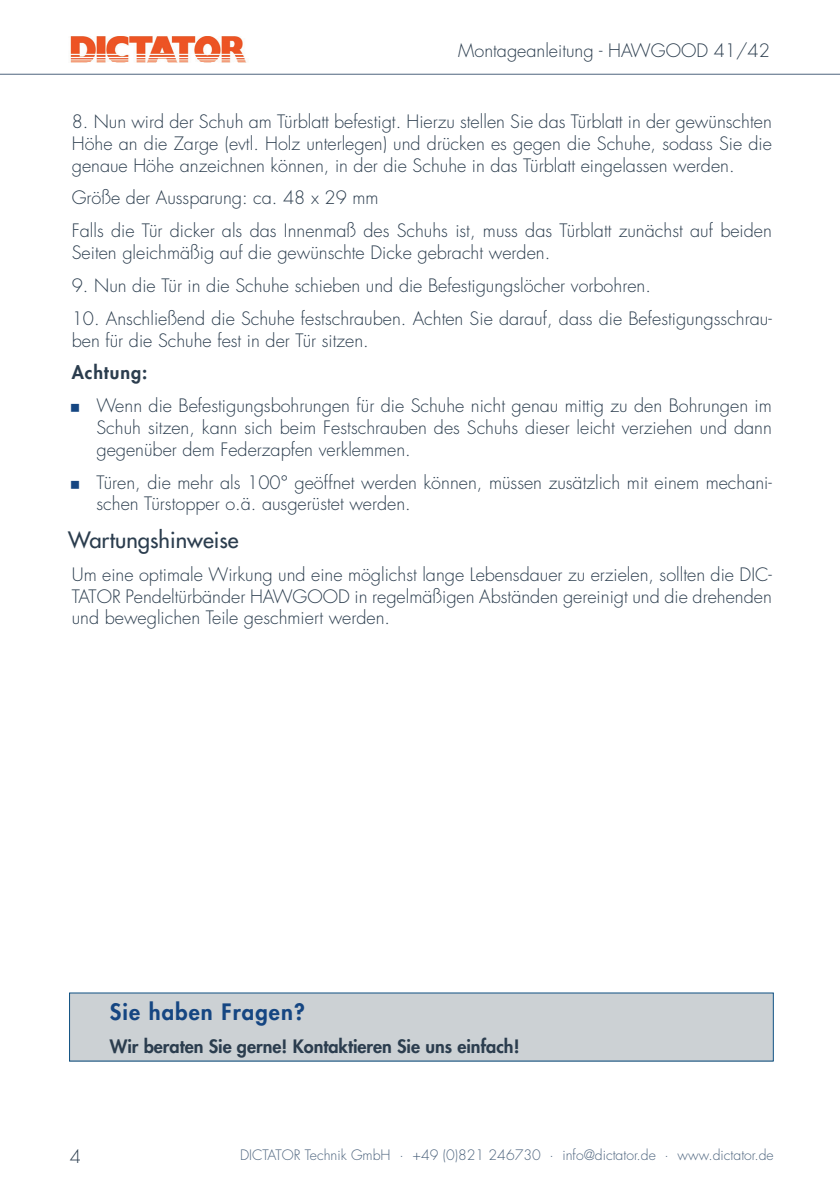
<style>
.page{position:relative;width:840px;height:1191px;background:#fff}
.page>*{position:absolute;margin:0;border:0;box-sizing:border-box;transform-origin:0 0}
.t1{font:500 22px "Futura Std";color:#2b3d4e}
.t2{font:800 22px "Futura Std";letter-spacing:.05em;color:#154682}
.t3{font:300 18px/21.6px "Futura Std";color:#2b3d4e;text-align:justify}
.t4{font:800 18px "Futura Std";color:#2b3d4e}
.t5{font:800 18px "Futura Std";letter-spacing:.05em;color:#2b3d4e}
.t6{font:300 14px "Futura Std";color:#4d647e}
</style>
<div class="page">
<img style="left:70px;top:37px;width:176px;height:25px">
<hr style="left:0;top:74px;width:839px;height:1px;background:#4d647e">
<div style="left:69px;top:993px;width:703px;height:68px;background:#ccd1d4"></div>
<p class="t3" style="left:458px;top:40px;width:313px">Montageanleitung - HAWGOOD 41/42</p>
<p class="t3" style="left:72px;top:111px;width:701px">8. Nun wird der Schuh am Türblatt befestigt. Hierzu stellen Sie das Türblatt in der gewünschten Höhe an die Zarge (evtl. Holz unterlegen) und drücken es gegen die Schuhe, sodass Sie die genaue Höhe anzeichnen können, in der die Schuhe in das Türblatt eingelassen werden.</p>
<p class="t3" style="left:72px;top:182px;width:701px;line-height:33px">Größe der Aussparung: ca. 48 x 29 mm<br>Falls die Tür dicker als das Innenmaß des Schuhs ist, muss das Türblatt zunächst auf beiden</p>
<p class="t3" style="left:72px;top:242px;width:479px">Seiten gleichmäßig auf die gewünschte Dicke gebracht werden.</p>
<p class="t3" style="left:72px;top:275px;width:580px">9. Nun die Tür in die Schuhe schieben und die Befestigungslöcher vorbohren.</p>
<p class="t3" style="left:72px;top:308px;width:701px">10. Anschließend die Schuhe festschrauben. Achten Sie darauf, dass die Befestigungsschrau&shy;ben für die Schuhe fest in der Tür sitzen.</p>
<p class="t5" style="left:72px;top:361px;width:77px">Achtung:</p>
<p class="t3" style="left:96px;top:395px;width:676px">Wenn die Befestigungsbohrungen für die Schuhe nicht genau mittig zu den Bohrungen im Schuh sitzen, kann sich beim Festschrauben des Schuhs dieser leicht verziehen und dann gegenüber dem Federzapfen verklemmen.</p>
<p class="t3" style="left:96px;top:472px;width:676px">Türen, die mehr als 100° geöffnet werden können, müssen zusätzlich mit einem mechani&shy;schen Türstopper o.ä. ausgerüstet werden.</p>
<p class="t1" style="left:68px;top:526px;width:172px">Wartungshinweise</p>
<p class="t3" style="left:72px;top:564px;width:701px">Um eine optimale Wirkung und eine möglichst lange Lebensdauer zu erzielen, sollten die DIC-TATOR Pendeltürbänder HAWGOOD in regelmäßigen Abständen gereinigt und die drehenden und beweglichen Teile geschmiert werden.</p>
<p class="t2" style="left:110px;top:997px;width:196px">Sie haben Fragen?</p>
<p class="t4" style="left:110px;top:1034px;width:411px">Wir beraten Sie gerne! Kontaktieren Sie uns einfach!</p>
<p class="t3" style="left:70px;top:1146px;width:13px">4</p>
<p class="t6" style="left:240px;top:1146px;width:535px">DICTATOR Technik GmbH · +49 (0)821 246730 · info@dictator.de · www.dictator.de</p>
</div>
